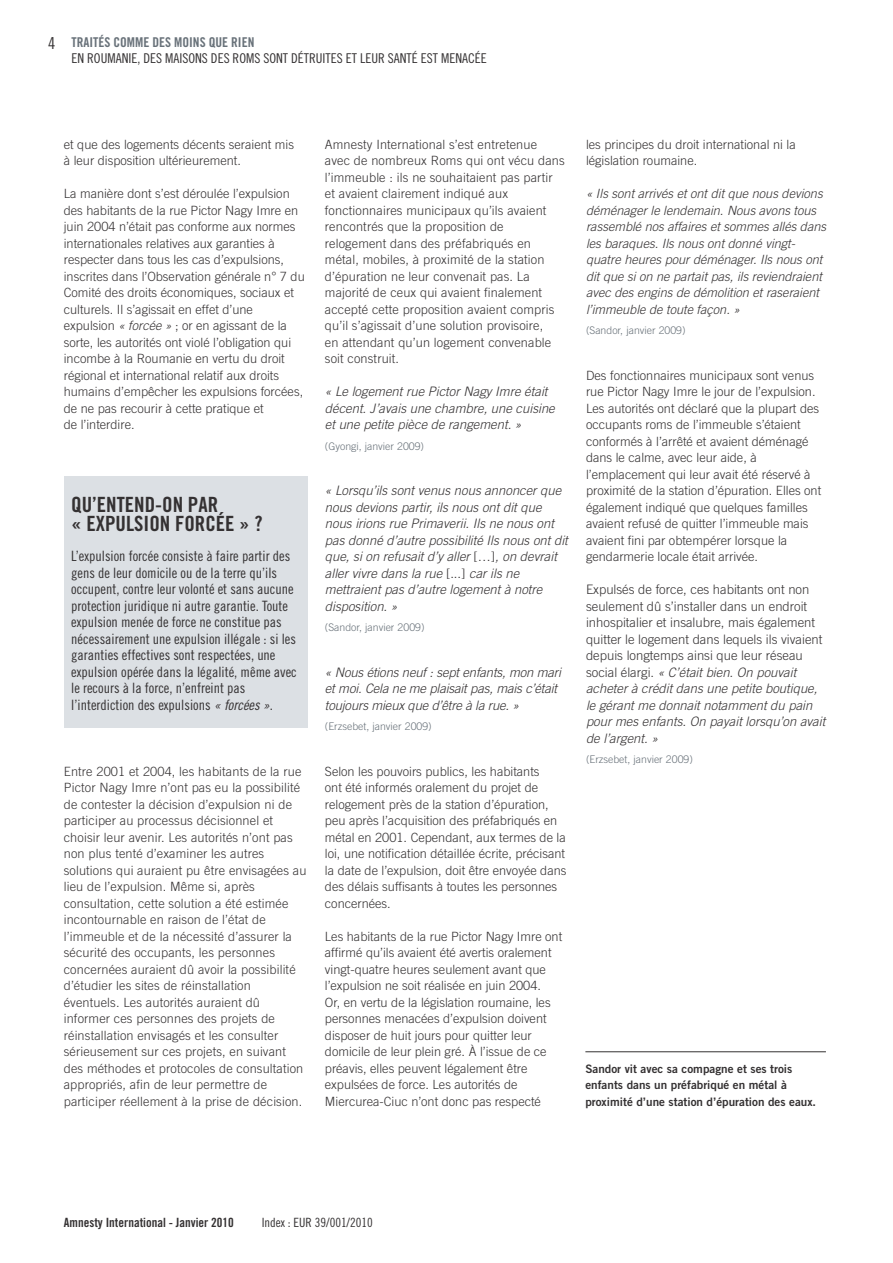
<style>
.page{position:relative;width:893px;height:1263px;background:#fff}
.page>*{position:absolute;margin:0;border:0;box-sizing:border-box;transform-origin:0 0}
.t1{font:21px/19.5px "Amnesty Trade Gothic Bd Cn 20";color:#343132}
.t2{font:16.5px "Amnesty Trade Gothic Cn 18";color:#343132}
.t3{font:14.25px/16.5px "Amnesty Trade Gothic Cn 18";color:#343132}
.t4{font:13.5px "Amnesty Trade Gothic Cn 18";color:#343132}
.t5{font:13.5px "Amnesty Trade Gothic Bd Cn 20 OTF";color:#687179}
.t6{font:italic 300 13.05px/16.5px "Amnesty Trade Gothic";color:#343132}
.t7{font:300 13.05px/16.5px "Amnesty Trade Gothic";color:#343132}
.t8{font:300 12.75px/16.5px "Amnesty Trade Gothic";color:#343132}
.t9{font:italic 300 12.75px/16.5px "Amnesty Trade Gothic";color:#343132}
.t10{font:12.75px "Amnesty Trade Gothic Bd Cn 20 OTF";color:#343132}
.t11{font:12.75px "Amnesty Trade Gothic Cn 18";color:#343132}
.t12{font:11.7px/16.5px "Amnesty Trade Gothic Bd 2";color:#343132}
.t13{font:300 10.5px "Amnesty Trade Gothic";color:#687179}
.s1{font-family:"Amnesty Trade Gothic Light Obl OTF";font-weight:400}
.s2{font-family:"Amnesty Trade Gothic Cn 18 Obl"}
.s3{font-style:normal}
.s4{font-style:italic}
</style>
<div class="page">
<hr style="left:585px;top:1051px;width:241px;height:1px;background:#343132">
<div style="left:64px;top:476px;width:244px;height:252px;background:#dce0e4"></div>
<p class="t2" style="left:48px;top:33px;width:9px">4</p>
<p class="t5" style="left:71px;top:34px;width:184px">TRAITÉS COMME DES MOINS QUE RIEN</p>
<p class="t4" style="left:71px;top:50px;width:417px">EN ROUMANIE, DES MAISONS DES ROMS SONT DÉTRUITES ET LEUR SANTÉ EST MENACÉE</p>
<p class="t8" style="left:64px;top:136px;width:232px">et que des logements décents seraient mis à leur disposition ultérieurement.</p>
<p class="t8" style="left:64px;top:185px;width:243px">La manière dont s’est déroulée l’expulsion des habitants de la rue Pictor Nagy Imre en juin 2004 n’était pas conforme aux normes internationales relatives aux garanties à respecter dans tous les cas d’expulsions, inscrites dans l’Observation générale n° 7 du Comité des droits économiques, sociaux et culturels. Il s’agissait en effet d’une expulsion <span class="s1">« forcée »</span> ; or en agissant de la sorte, les autorités ont violé l’obligation qui incombe à la Roumanie en vertu du droit régional et international relatif aux droits humains d’empêcher les expulsions forcées, de ne pas recourir à cette pratique et<br>de l’interdire.</p>
<h1 class="t1" style="left:71px;top:494px;width:193px">QU’ENTEND-ON PAR<br>« EXPULSION FORCÉE » ?</h1>
<p class="t3" style="left:71px;top:548px;width:227px">L’expulsion forcée consiste à faire partir des gens de leur domicile ou de la terre qu’ils occupent, contre leur volonté et sans aucune protection juridique ni autre garantie. Toute expulsion menée de force ne constitue pas nécessairement une expulsion illégale : si les garanties effectives sont respectées, une expulsion opérée dans la légalité, même avec le recours à la force, n’enfreint pas l’interdiction des expulsions <span class="s2">« forcées »</span>.</p>
<p class="t8" style="left:64px;top:763px;width:244px">Entre 2001 et 2004, les habitants de la rue Pictor Nagy Imre n’ont pas eu la possibilité de contester la décision d’expulsion ni de participer au processus décisionnel et choisir leur avenir. Les autorités n’ont pas non plus tenté d’examiner les autres solutions qui auraient pu être envisagées au lieu de l’expulsion. Même si, après consultation, cette solution a été estimée incontournable en raison de l’état de l’immeuble et de la nécessité d’assurer la sécurité des occupants, les personnes concernées auraient dû avoir la possibilité d’étudier les sites de réinstallation éventuels. Les autorités auraient dû informer ces personnes des projets de réinstallation envisagés et les consulter sérieusement sur ces projets, en suivant des méthodes et protocoles de consultation appropriés, afin de leur permettre de participer réellement à la prise de décision.</p>
<p class="t8" style="left:325px;top:136px;width:241px">Amnesty International s’est entretenue avec de nombreux Roms qui ont vécu dans l’immeuble : ils ne souhaitaient pas partir et avaient clairement indiqué aux fonctionnaires municipaux qu’ils avaient rencontrés que la proposition de relogement dans des préfabriqués en métal, mobiles, à proximité de la station d’épuration ne leur convenait pas. La majorité de ceux qui avaient finalement accepté cette proposition avaient compris qu’il s’agissait d’une solution provisoire,<br>en attendant qu’un logement convenable soit construit.</p>
<p class="t6" style="left:325px;top:383px;width:231px">« Le logement rue Pictor Nagy Imre était décent. J’avais une chambre, une cuisine et une petite pièce de rangement. »</p>
<p class="t13" style="left:325px;top:440px;width:101px">(Gyongi, janvier 2009)</p>
<p class="t6" style="left:325px;top:482px;width:244px">« Lorsqu’ils sont venus nous annoncer que nous devions partir, ils nous ont dit que nous irions rue Primaverii. Ils ne nous ont pas donné d’autre possibilité Ils nous ont dit que, si on refusait d’y aller <span class="s3">[…]</span>, on devrait aller vivre dans la rue <span class="s3">[...]</span> car ils ne mettraient pas d’autre logement à notre disposition. »</p>
<p class="t13" style="left:325px;top:621px;width:101px">(Sandor, janvier 2009)</p>
<p class="t6" style="left:325px;top:663px;width:238px">« Nous étions neuf : sept enfants, mon mari et moi. Cela ne me plaisait pas, mais c’était toujours mieux que d’être à la rue. »</p>
<p class="t13" style="left:325px;top:720px;width:108px">(Erzsebet, janvier 2009)</p>
<p class="t8" style="left:325px;top:763px;width:243px">Selon les pouvoirs publics, les habitants<br>ont été informés oralement du projet de relogement près de la station d’épuration, peu après l’acquisition des préfabriqués en métal en 2001. Cependant, aux termes de la loi, une notification détaillée écrite, précisant la date de l’expulsion, doit être envoyée dans des délais suffisants à toutes les personnes concernées.</p>
<p class="t8" style="left:325px;top:928px;width:239px">Les habitants de la rue Pictor Nagy Imre ont affirmé qu’ils avaient été avertis oralement vingt-quatre heures seulement avant que l’expulsion ne soit réalisée en juin 2004.<br>Or, en vertu de la législation roumaine, les personnes menacées d’expulsion doivent disposer de huit jours pour quitter leur domicile de leur plein gré. À l’issue de ce préavis, elles peuvent légalement être expulsées de force. Les autorités de Miercurea-Ciuc n’ont donc pas respecté</p>
<p class="t8" style="left:586px;top:136px;width:211px">les principes du droit international ni la législation roumaine.</p>
<p class="t9" style="left:586px;top:185px;width:242px">« Ils sont arrivés et ont dit que nous devions déménager le lendemain. Nous avons tous rassemblé nos affaires et sommes allés dans les baraques. Ils nous ont donné vingt&shy;quatre heures pour déménager. Ils nous ont dit que si on ne partait pas, ils reviendraient avec des engins de démolition et raseraient l’immeuble de toute façon. »</p>
<p class="t13" style="left:586px;top:324px;width:101px">(Sandor, janvier 2009)</p>
<p class="t8" style="left:586px;top:367px;width:237px">Des fonctionnaires municipaux sont venus rue Pictor Nagy Imre le jour de l’expulsion.<br>Les autorités ont déclaré que la plupart des occupants roms de l’immeuble s’étaient conformés à l’arrêté et avaient déménagé dans le calme, avec leur aide, à l’emplacement qui leur avait été réservé à proximité de la station d’épuration. Elles ont également indiqué que quelques familles avaient refusé de quitter l’immeuble mais avaient fini par obtempérer lorsque la gendarmerie locale était arrivée.</p>
<p class="t7" style="left:586px;top:581px;width:241px">Expulsés de force, ces habitants ont non seulement dû s’installer dans un endroit inhospitalier et insalubre, mais également quitter le logement dans lequels ils vivaient depuis longtemps ainsi que leur réseau social élargi. <span class="s4">« C’était bien. On pouvait acheter à crédit dans une petite boutique, le gérant me donnait notamment du pain pour mes enfants. On payait lorsqu’on avait de l’argent. »</span></p>
<p class="t13" style="left:586px;top:753px;width:108px">(Erzsebet, janvier 2009)</p>
<p class="t12" style="left:585px;top:1060px;width:232px">Sandor vit avec sa compagne et ses trois enfants dans un préfabriqué en métal à proximité d’une station d’épuration des eaux.</p>
<p class="t10" style="left:64px;top:1215px;width:171px">Amnesty International - Janvier 2010</p>
<p class="t11" style="left:262px;top:1215px;width:113px">Index : EUR 39/001/2010</p>
</div>
